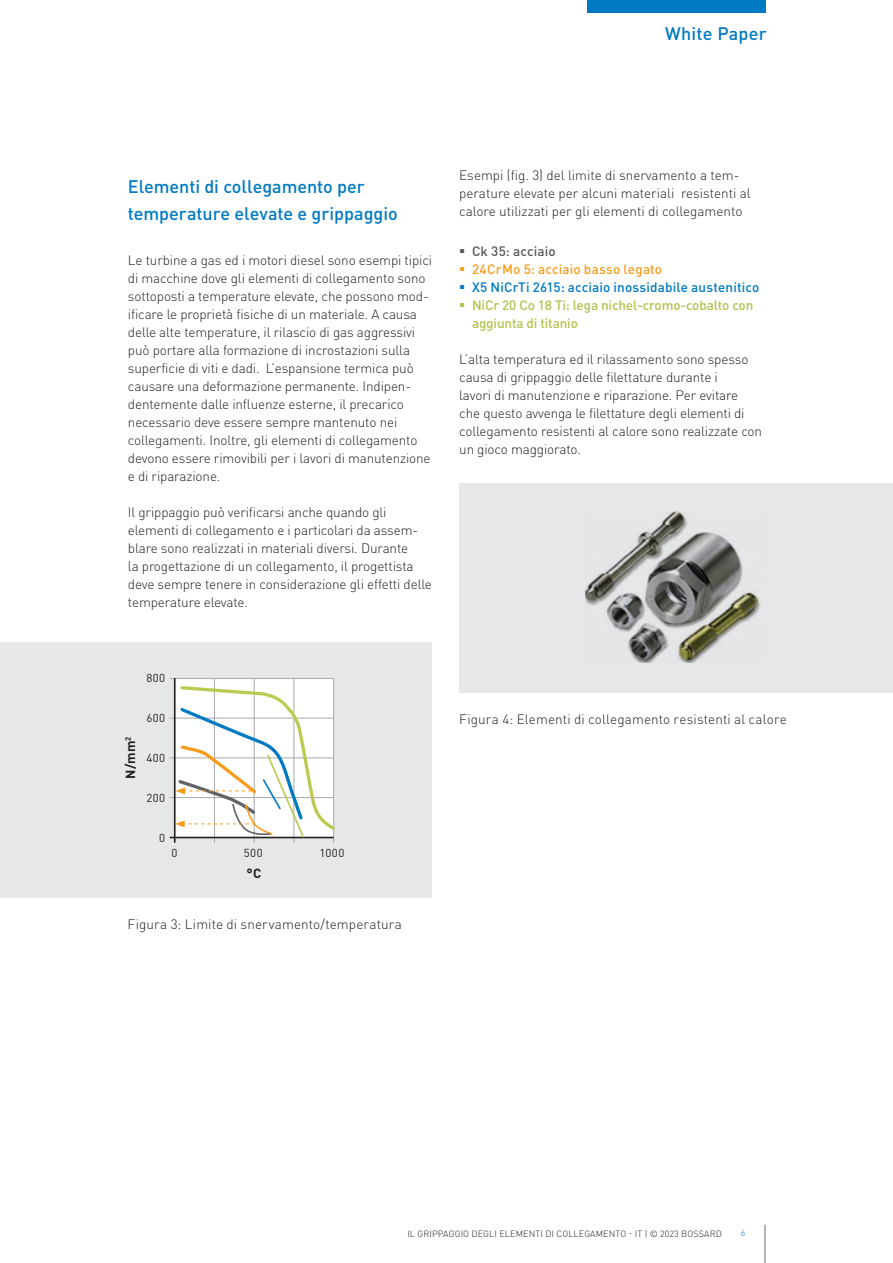
<style>
.page{position:relative;width:893px;height:1263px;background:#fff}
.page>*{position:absolute;margin:0;border:0;box-sizing:border-box;transform-origin:0 0}
.Absatztitel_2{font:500 18px/27px "DINOT";letter-spacing:-.005em;color:#007ac2}
.Absatztitel_2-2{font:500 18px "DINOT";letter-spacing:.015em;color:#007ac2}
.Lauftext{font:300 13.5px/18px "DINOT";letter-spacing:-.01em;color:#231f20}
.Grafik-Legende{font:300 13.5px "DINOT";letter-spacing:.01em;color:#231f20}
.t1{font:500 13.5px/18px "DINOT";letter-spacing:-.01em;color:#b4c14d}
.t2{font:500 13.5px "DINOT";letter-spacing:.01em;color:#007ac2}
.t3{font:500 13.5px "DINOT";letter-spacing:.015em;color:#f89c1c}
.t4{font:500 13.5px "DINOT";letter-spacing:.01em;color:#57585a}
.Grafik-Legende-2{font:700 13.05px "DINOT";color:#231f20}
.Grafik-Legende-3{font:11.4px "DINOT";letter-spacing:.04em;color:#231f20}
.t5{font:300 9px "DINOT";letter-spacing:.015em;color:#231f20}
.t6{font:300 9px "DINOT";color:#007ac2}
</style>
<div class="page">
<hr style="left:764px;top:1225px;width:1px;height:38px;background:#6c6d70">
<div style="left:587px;top:0;width:178px;height:13px;background:#007ac2"></div>
<div style="left:459px;top:484px;width:434px;height:209px;background:#e6e7e9"></div>
<img style="left:586px;top:511px;width:175px;height:151px">
<div style="left:0;top:642px;width:432px;height:256px;background:#e6e7e9"></div>
<div style="left:175px;top:678px;width:159px;height:159px;background:#fff"></div>
<hr style="left:214px;top:678px;width:1px;height:165px;background:#a8a9ad">
<hr style="left:254px;top:678px;width:1px;height:165px;background:#a8a9ad">
<hr style="left:294px;top:678px;width:1px;height:165px;background:#a8a9ad">
<hr style="left:333px;top:678px;width:1px;height:165px;background:#a8a9ad">
<hr style="left:170px;top:797px;width:164px;height:1px;background:#a8a9ad">
<hr style="left:170px;top:758px;width:164px;height:1px;background:#a8a9ad">
<hr style="left:170px;top:718px;width:164px;height:1px;background:#a8a9ad">
<hr style="left:170px;top:678px;width:164px;height:1px;background:#a8a9ad">
<hr style="left:170px;top:837px;width:164px;height:1px;background:#231f20">
<hr style="left:174px;top:678px;width:2px;height:165px;background:#231f20">
<svg style="left:175px;top:684px;width:160px;height:155px"></svg>
<h1 class="Absatztitel_2-2" style="left:665px;top:21px;width:103px">White Paper</h1>
<p class="Absatztitel_2" style="left:128px;top:172px;width:271px">Elementi di collegamento per temperature elevate e grippaggio</p>
<p class="Lauftext" style="left:128px;top:250px;width:306px">Le turbine a gas ed i motori diesel sono esempi tipici di macchine dove gli elementi di collegamento sono sottoposti a temperature elevate, che possono mod&shy;ificare le proprietà fisiche di un materiale. A causa delle alte temperature, il rilascio di gas aggressivi può portare alla formazione di incrostazioni sulla superficie di viti e dadi. L’espansione termica può causare una deformazione permanente. Indipen&shy;dentemente dalle influenze esterne, il precarico necessario deve essere sempre mantenuto nei collegamenti. Inoltre, gli elementi di collegamento devono essere rimovibili per i lavori di manutenzione e di riparazione.</p>
<p class="Lauftext" style="left:128px;top:502px;width:305px">Il grippaggio può verificarsi anche quando gli elementi di collegamento e i particolari da assem&shy;blare sono realizzati in materiali diversi. Durante<br>la progettazione di un collegamento, il progettista deve sempre tenere in considerazione gli effetti delle temperature elevate.</p>
<p class="Grafik-Legende-2" style="left:122px;top:779px;width:44px;rotate:-90deg">N/mm<sup>2</sup></p>
<p class="Grafik-Legende-3" style="left:146px;top:671px;width:20px">800</p>
<p class="Grafik-Legende-3" style="left:146px;top:710px;width:20px">600</p>
<p class="Grafik-Legende-3" style="left:146px;top:750px;width:20px">400</p>
<p class="Grafik-Legende-3" style="left:146px;top:790px;width:20px">200</p>
<p class="Grafik-Legende-3" style="left:159px;top:830px;width:7px">0</p>
<p class="Grafik-Legende-3" style="left:171px;top:845px;width:7px">0</p>
<p class="Grafik-Legende-3" style="left:244px;top:845px;width:20px">500</p>
<p class="Grafik-Legende-3" style="left:320px;top:845px;width:26px">1000</p>
<p class="Grafik-Legende-2" style="left:247px;top:864px;width:16px">°C</p>
<p class="Grafik-Legende" style="left:128px;top:915px;width:276px">Figura 3: Limite di snervamento/temperatura</p>
<p class="Lauftext" style="left:459px;top:166px;width:293px">Esempi (fig. 3) del limite di snervamento a tem&shy;perature elevate per alcuni materiali resistenti al calore utilizzati per gli elementi di collegamento</p>
<p class="t4" style="left:459px;top:242px;width:98px">▪ Ck 35: acciaio</p>
<p class="t3" style="left:459px;top:260px;width:204px">▪ 24CrMo 5: acciaio basso legato</p>
<p class="t2" style="left:459px;top:278px;width:302px">▪ X5 NiCrTi 2615: acciaio inossidabile austenitico</p>
<p class="t1" style="left:472px;top:295px;width:283px;text-indent:-13px">▪ NiCr 20 Co 18 Ti: lega nichel-cromo-cobalto con aggiunta di titanio</p>
<p class="Lauftext" style="left:459px;top:349px;width:304px">L’alta temperatura ed il rilassamento sono spesso causa di grippaggio delle filettature durante i<br>lavori di manutenzione e riparazione. Per evitare che questo avvenga le filettature degli elementi di collegamento resistenti al calore sono realizzate con un gioco maggiorato.</p>
<p class="Grafik-Legende" style="left:459px;top:710px;width:329px">Figura 4: Elementi di collegamento resistenti al calore</p>
<p class="t5" style="left:407px;top:1227px;width:316px">IL GRIPPAGGIO DEGLI ELEMENTI DI COLLEGAMENTO - IT | © 2023 BOSSARD</p>
<p class="t6" style="left:741px;top:1227px;width:6px">6</p>
</div>
